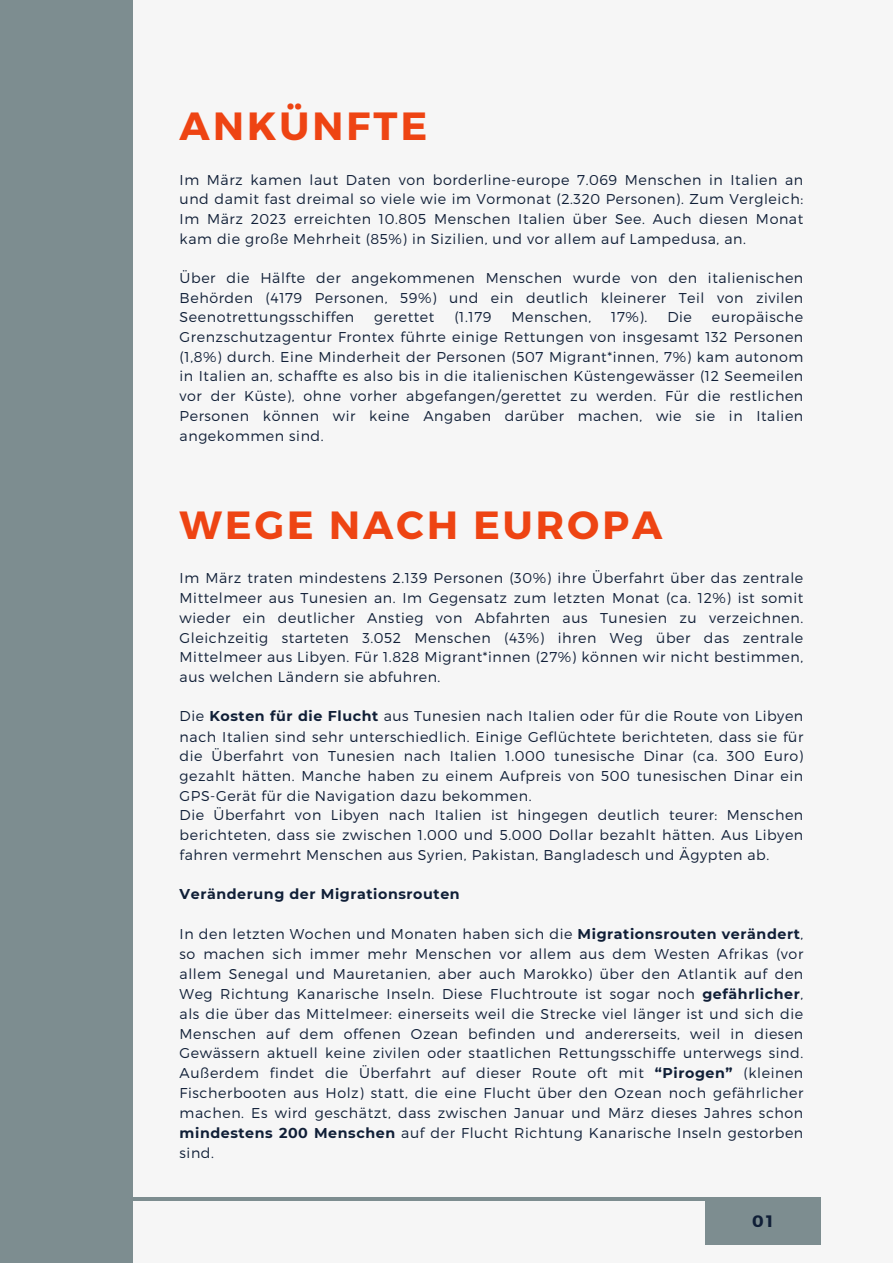
<style>
.page{position:relative;width:893px;height:1263px;background:#f6f6f6}
.page>*{position:absolute;margin:0;border:0;box-sizing:border-box;transform-origin:0 0}
.t1{font:700 39.3px "Montserrat";letter-spacing:.08em;color:#ee4413}
.t2{font:700 16.58px "Montserrat";color:#101f37}
.t3{font:300 14.25px/19.6px "Montserrat";letter-spacing:.04em;color:#101f37;text-align:justify}
.t4{font:700 14.25px "Montserrat";letter-spacing:.04em;color:#101f37}
.s1{font-weight:700}
</style>
<div class="page">
<div style="left:705px;top:1197px;width:115px;height:47px;background:#7d8d90"></div>
<hr style="left:73px;top:1197px;width:747px;height:4px;background:#7d8d90">
<div style="left:0;top:0;width:133px;height:1263px;background:#7d8d90"></div>
<p class="t1" style="left:180px;top:101px;width:249px">ANKÜNFTE</p>
<p class="t3" style="left:180px;top:169px;width:625px">Im März kamen laut Daten von borderline-europe 7.069 Menschen in Italien an und damit fast dreimal so viele wie im Vormonat (2.320 Personen). Zum Vergleich:<br>Im März 2023 erreichten 10.805 Menschen Italien über See. Auch diesen Monat kam die große Mehrheit (85%) in Sizilien, und vor allem auf Lampedusa, an.</p>
<p class="t3" style="left:180px;top:267px;width:625px">Über die Hälfte der angekommenen Menschen wurde von den italienischen Behörden (4179 Personen, 59%) und ein deutlich kleinerer Teil von zivilen Seenotrettungsschiffen</p>
<p class="t3" style="left:180px;top:307px;width:625px;text-indent:532px">europäische Grenzschutzagentur Frontex führte einige Rettungen von insgesamt 132 Personen (1,8%) durch. Eine Minderheit der Personen (507 Migrant*innen, 7%) kam autonom in Italien an, schaffte es also bis in die italienischen Küstengewässer (12 Seemeilen vor der Küste), ohne vorher abgefangen/gerettet zu werden. Für die restlichen Personen können wir keine Angaben darüber machen, wie sie in Italien angekommen sind.</p>
<p class="t3" style="left:374px;top:307px;width:62px">gerettet</p>
<p class="t3" style="left:454px;top:307px;width:39px">(1.179</p>
<p class="t3" style="left:511px;top:307px;width:81px">Menschen,</p>
<p class="t3" style="left:611px;top:307px;width:38px">17%).</p>
<p class="t3" style="left:667px;top:307px;width:26px">Die</p>
<p class="t1" style="left:180px;top:500px;width:484px">WEGE NACH EUROPA</p>
<p class="t3" style="left:180px;top:568px;width:625px">Im März traten mindestens 2.139 Personen (30%) ihre Überfahrt über das zentrale Mittelmeer aus Tunesien an. Im Gegensatz zum letzten Monat (ca. 12%) ist somit wieder ein deutlicher Anstieg von Abfahrten aus Tunesien zu verzeichnen.<br>Gleichzeitig starteten 3.052 Menschen (43%) ihren Weg über das zentrale Mittelmeer aus Libyen. Für 1.828 Migrant*innen (27%) können wir nicht bestimmen, aus welchen Ländern sie abfuhren.</p>
<h2 class="t3" style="left:180px;top:706px;width:625px">Die <span class="s1">Kosten für die Flucht</span> aus Tunesien nach Italien oder für die Route von Libyen nach Italien sind sehr unterschiedlich. Einige Geflüchtete berichteten, dass sie für die Überfahrt von Tunesien nach Italien 1.000 tunesische Dinar (ca. 300 Euro) gezahlt hätten. Manche haben zu einem Aufpreis von 500 tunesischen Dinar ein GPS-Gerät für die Navigation dazu bekommen.</h2>
<p class="t3" style="left:180px;top:805px;width:625px">Die Überfahrt von Libyen nach Italien ist hingegen deutlich teurer: Menschen berichteten, dass sie zwischen 1.000 und 5.000 Dollar bezahlt hätten. Aus Libyen fahren vermehrt Menschen aus Syrien, Pakistan, Bangladesch und Ägypten ab.</p>
<p class="t4" style="left:180px;top:885px;width:282px">Veränderung der Migrationsrouten</p>
<p class="t3" style="left:180px;top:923px;width:625px;line-height:19.9px">In den letzten Wochen und Monaten haben sich die <span class="s1">Migrationsrouten verändert</span>, so machen sich immer mehr Menschen vor allem aus dem Westen Afrikas (vor allem Senegal und Mauretanien, aber auch Marokko) über den Atlantik auf den Weg Richtung Kanarische Inseln. Diese Fluchtroute ist sogar noch <span class="s1">gefährlicher</span>, als die über das Mittelmeer: einerseits weil die Strecke viel länger ist und sich die Menschen auf dem offenen Ozean befinden und andererseits, weil in diesen Gewässern aktuell keine zivilen oder staatlichen Rettungsschiffe unterwegs sind.<br>Außerdem findet die Überfahrt auf dieser Route oft mit <span class="s1">“Pirogen”</span> (kleinen Fischerbooten aus Holz) statt, die eine Flucht über den Ozean noch gefährlicher machen. Es wird geschätzt, dass zwischen Januar und März dieses Jahres schon <span class="s1">mindestens 200 Menschen</span> auf der Flucht Richtung Kanarische Inseln gestorben sind.</p>
<h1 class="t2" style="left:752px;top:1211px;width:22px">01</h1>
</div>
